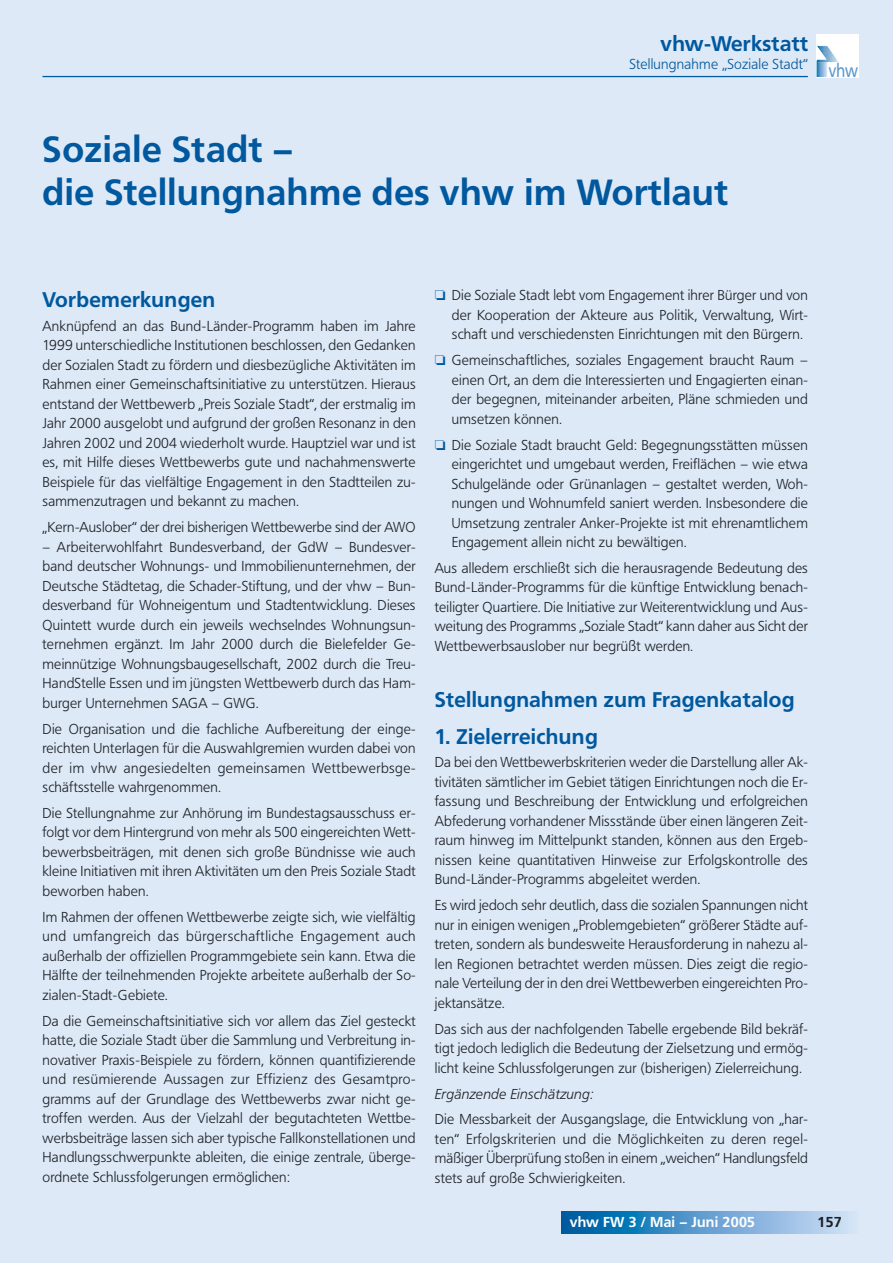
<style>
.page{position:relative;width:893px;height:1263px;background:#dee9f7}
.page>*{position:absolute;margin:0;border:0;box-sizing:border-box;transform-origin:0 0}
.t1{font:700 36px/43.5px "Frutiger BQ";letter-spacing:.015em;color:#00589e}
.t2{font:700 21px "Frutiger BQ";letter-spacing:.015em;color:#00589e}
.t3{font:18.75px "Frutiger BQ";color:#5b98cc;scale:.83 1}
.t4{font:300 14.25px/19.5px "Frutiger BQ";letter-spacing:.015em;color:#1c2026;text-align:justify}
.t5{font:300 14.25px "Frutiger BQ";letter-spacing:.015em;color:#00589e}
.t6{font:italic 300 14.25px "Frutiger BQ";letter-spacing:.015em;color:#1c2026}
.t7{font:700 14.25px "Frutiger BQ";letter-spacing:.015em;color:#fff}
.t8{font:700 14.25px "Frutiger BQ";color:#1c2026}
.s1{color:#00589e}
</style>
<div class="page">
<h2 class="t2" style="left:661px;top:35px;width:149px">vhw-Werkstatt</h2>
<p class="t5" style="left:629px;top:58px;width:180px">Stellungnahme „Soziale Stadt“</p>
<h3 class="t3" style="left:829px;top:63px;width:37px">vhw</h3>
<h1 class="t1" style="left:43px;top:130px;width:687px">Soziale Stadt –<br>die Stellungnahme des vhw im Wortlaut</h1>
<h2 class="t2" style="left:43px;top:291px;width:174px">Vorbemerkungen</h2>
<p class="t4" style="left:43px;top:317px;width:375px">Anknüpfend an das Bund-Länder-Programm haben im Jahre 1999 unterschiedliche Institutionen beschlossen, den Gedanken der Sozialen Stadt zu fördern und diesbezügliche Aktivitäten im Rahmen einer Gemeinschaftsinitiative zu unterstützen. Hieraus entstand der Wettbewerb „Preis Soziale Stadt“, der erstmalig im Jahr 2000 ausgelobt und aufgrund der großen Resonanz in den Jahren 2002 und 2004 wiederholt wurde. Hauptziel war und ist es, mit Hilfe dieses Wettbewerbs gute und nachahmenswerte Beispiele für das vielfältige Engagement in den Stadtteilen zu&shy;sammenzutragen und bekannt zu machen.</p>
<p class="t4" style="left:43px;top:519px;width:375px">„Kern-Auslober“ der drei bisherigen Wettbewerbe sind der AWO</p>
<p class="t4" style="left:43px;top:538px;width:375px">– Arbeiterwohlfahrt Bundesverband, der GdW – Bundesver&shy;band deutscher Wohnungs- und Immobilienunternehmen, der Deutsche Städtetag, die Schader-Stiftung, und der vhw – Bun&shy;desverband für Wohneigentum und Stadtentwicklung. Dieses Quintett wurde durch ein jeweils wechselndes Wohnungsun&shy;ternehmen ergänzt. Im Jahr 2000 durch die Bielefelder Ge&shy;meinnützige Wohnungsbaugesellschaft, 2002 durch die Treu-HandStelle Essen und im jüngsten Wettbewerb durch das Ham&shy;burger Unternehmen SAGA – GWG.</p>
<p class="t4" style="left:43px;top:720px;width:375px">Die Organisation und die fachliche Aufbereitung der einge&shy;reichten Unterlagen für die Auswahlgremien wurden dabei von der im vhw angesiedelten gemeinsamen Wettbewerbsge&shy;schäftsstelle wahrgenommen.</p>
<p class="t4" style="left:43px;top:804px;width:375px">Die Stellungnahme zur Anhörung im Bundestagsausschuss er&shy;folgt vor dem Hintergrund von mehr als 500 eingereichten Wett&shy;bewerbsbeiträgen, mit denen sich große Bündnisse wie auch kleine Initiativen mit ihren Aktivitäten um den Preis Soziale Stadt beworben haben.</p>
<p class="t4" style="left:43px;top:908px;width:375px">Im Rahmen der offenen Wettbewerbe zeigte sich, wie vielfältig und umfangreich das bürgerschaftliche Engagement auch außerhalb der offiziellen Programmgebiete sein kann. Etwa die Hälfte der teilnehmenden Projekte arbeitete außerhalb der So&shy;zialen-Stadt-Gebiete.</p>
<p class="t4" style="left:43px;top:1012px;width:375px">Da die Gemeinschaftsinitiative sich vor allem das Ziel gesteckt hatte, die Soziale Stadt über die Sammlung und Verbreitung in&shy;novativer Praxis-Beispiele zu fördern, können quantifizierende und resümierende Aussagen zur Effizienz des Gesamtpro&shy;gramms auf der Grundlage des Wettbewerbs zwar nicht ge&shy;troffen werden. Aus der Vielzahl der begutachteten Wettbe&shy;werbsbeiträge lassen sich aber typische Fallkonstellationen und Handlungsschwerpunkte ableiten, die einige zentrale, überge&shy;ordnete Schlussfolgerungen ermöglichen:</p>
<p class="t4" style="left:452px;top:287px;width:358px;text-indent:-17px"><span class="s1">❏</span> Die Soziale Stadt lebt vom Engagement ihrer Bürger und von der Kooperation der Akteure aus Politik, Verwaltung, Wirt&shy;schaft und verschiedensten Einrichtungen mit den Bürgern.</p>
<p class="t4" style="left:452px;top:352px;width:358px;text-indent:-17px"><span class="s1">❏</span> Gemeinschaftliches, soziales Engagement braucht Raum – einen Ort, an dem die Interessierten und Engagierten einan&shy;der begegnen, miteinander arbeiten, Pläne schmieden und umsetzen können.</p>
<p class="t4" style="left:452px;top:436px;width:358px;text-indent:-17px"><span class="s1">❏</span> Die Soziale Stadt braucht Geld: Begegnungsstätten müssen eingerichtet und umgebaut werden, Freiflächen – wie etwa Schulgelände oder Grünanlagen – gestaltet werden, Woh&shy;nungen und Wohnumfeld saniert werden. Insbesondere die Umsetzung zentraler Anker-Projekte ist mit ehrenamtlichem Engagement allein nicht zu bewältigen.</p>
<p class="t4" style="left:435px;top:559px;width:375px">Aus alledem erschließt sich die herausragende Bedeutung des Bund-Länder-Programms für die künftige Entwicklung benach&shy;teiligter Quartiere. Die Initiative zur Weiterentwicklung und Aus&shy;weitung des Programms „Soziale Stadt“ kann daher aus Sicht der Wettbewerbsauslober nur begrüßt werden.</p>
<h2 class="t2" style="left:435px;top:691px;width:361px">Stellungnahmen zum Fragenkatalog</h2>
<h2 class="t2" style="left:435px;top:728px;width:164px">1. Zielerreichung</h2>
<p class="t4" style="left:435px;top:754px;width:375px">Da bei den Wettbewerbskriterien weder die Darstellung aller Ak&shy;tivitäten sämtlicher im Gebiet tätigen Einrichtungen noch die Er&shy;fassung und Beschreibung der Entwicklung und erfolgreichen Abfederung vorhandener Missstände über einen längeren Zeit&shy;raum hinweg im Mittelpunkt standen, können aus den Ergeb&shy;nissen keine quantitativen Hinweise zur Erfolgskontrolle des Bund-Länder-Programms abgeleitet werden.</p>
<p class="t4" style="left:435px;top:897px;width:375px">Es wird jedoch sehr deutlich, dass die sozialen Spannungen nicht nur in einigen wenigen „Problemgebieten“ größerer Städte auf&shy;treten, sondern als bundesweite Herausforderung in nahezu al&shy;len Regionen betrachtet werden müssen. Dies zeigt die regio&shy;nale Verteilung der in den drei Wettbewerben eingereichten Pro&shy;jektansätze.</p>
<p class="t4" style="left:435px;top:1020px;width:375px">Das sich aus der nachfolgenden Tabelle ergebende Bild bekräf&shy;tigt jedoch lediglich die Bedeutung der Zielsetzung und ermög&shy;licht keine Schlussfolgerungen zur (bisherigen) Zielerreichung.</p>
<p class="t6" style="left:435px;top:1088px;width:160px">Ergänzende Einschätzung:</p>
<p class="t4" style="left:435px;top:1111px;width:375px">Die Messbarkeit der Ausgangslage, die Entwicklung von „har&shy;ten“ Erfolgskriterien und die Möglichkeiten zu deren regel&shy;mäßiger Überprüfung stoßen in einem „weichen“ Handlungsfeld stets auf große Schwierigkeiten.</p>
<p class="t7" style="left:570px;top:1216px;width:187px">vhw FW 3 / Mai – Juni 2005</p>
<p class="t8" style="left:817px;top:1216px;width:26px">157</p>
</div>
